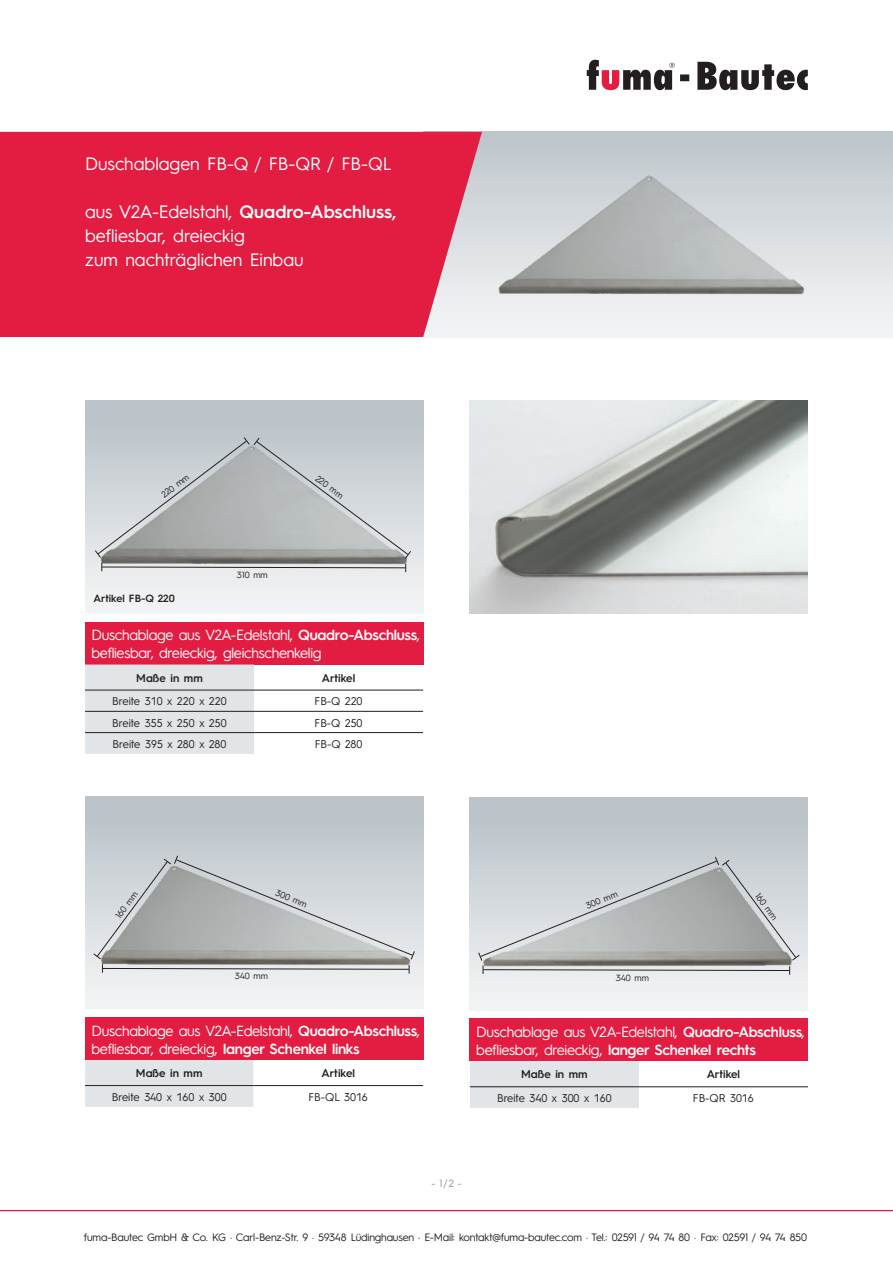
<style>
.page{position:relative;width:893px;height:1263px;background:#fff}
.page>*{position:absolute;margin:0;border:0;box-sizing:border-box;transform-origin:0 0}
.t1{font:18px/24px "Hurme Geometric Sans 3";color:#fff}
.t2{font:14.7px/18px "Hurme Geometric Sans 3";letter-spacing:-.02em;color:#fff}
.t3{font:11.25px "Hurme Geometric Sans 3";color:#231f20}
.t4{font:600 11.25px "Hurme Geometric Sans 3";color:#231f20}
.t5{font:10.8px "Hurme Geometric Sans 3";letter-spacing:-.015em;color:#231f20}
.t6{font:600 10.5px "Hurme Geometric Sans 3";color:#231f20}
.t7{font:10.5px "Hurme Geometric Sans 3";color:#939598}
.t8{font:9px "Hurme Geometric Sans 3";color:#231f20}
.s1{font-weight:600}
</style>
<div class="page">
<div style="left:85px;top:622px;width:338px;height:42px;background:#e31c41"></div>
<div style="left:85px;top:664px;width:169px;height:90px;background:#e1e5e8"></div>
<hr style="left:85px;top:690px;width:169px;height:1px;background:#231f20">
<hr style="left:254px;top:690px;width:169px;height:1px;background:#231f20">
<hr style="left:85px;top:711px;width:169px;height:1px;background:#231f20">
<hr style="left:254px;top:711px;width:169px;height:1px;background:#231f20">
<hr style="left:85px;top:732px;width:169px;height:1px;background:#231f20">
<hr style="left:254px;top:732px;width:169px;height:1px;background:#231f20">
<div style="left:85px;top:1017px;width:338px;height:43px;background:#e31c41"></div>
<div style="left:85px;top:1060px;width:168px;height:47px;background:#e1e5e8"></div>
<hr style="left:85px;top:1085px;width:168px;height:1px;background:#231f20">
<hr style="left:253px;top:1085px;width:170px;height:1px;background:#231f20">
<img style="left:470px;top:401px;width:338px;height:212px">
<div style="left:85px;top:401px;width:338px;height:212px;background:linear-gradient(to bottom,#b7c0c6,#f4f5f6)"></div>
<img style="left:94px;top:416px;width:319px;height:197px">
<div style="left:470px;top:1019px;width:338px;height:42px;background:#e31c41"></div>
<div style="left:470px;top:1061px;width:169px;height:47px;background:#e1e5e8"></div>
<hr style="left:470px;top:1086px;width:169px;height:1px;background:#231f20">
<hr style="left:639px;top:1086px;width:169px;height:1px;background:#231f20">
<svg style="left:95px;top:437px;width:316px;height:135px;background:#babec0"></svg>
<svg style="left:93px;top:855px;width:322px;height:118px;background:#bdc0c1"></svg>
<svg style="left:478px;top:856px;width:322px;height:119px;background:#bec1c2"></svg>
<hr style="left:0;top:1210px;width:893px;height:1px;background:#e31c41">
<div style="left:423px;top:132px;width:470px;height:205px;background:linear-gradient(to bottom,#bec5cb,#f5f6f6)"></div>
<div style="left:0;top:132px;width:482px;height:205px;background:#e31c41"></div>
<svg style="left:680px;top:62px;width:128px;height:28px"></svg>
<svg style="left:587px;top:60px;width:87px;height:30px"></svg>
<img style="left:491px;top:146px;width:320px;height:192px">
<p class="t1" style="left:85px;top:150px;width:308px">Duschablagen FB-Q / FB-QR / FB-QL</p>
<p class="t1" style="left:85px;top:198px;width:313px">aus V2A-Edelstahl, <span class="s1">Quadro-Abschluss, </span>befliesbar, dreieckig<br>zum nachträglichen Einbau</p>
<p class="t8" style="left:159px;top:490px;width:34px;rotate:-37deg">220 mm</p>
<p class="t6" style="left:94px;top:591px;width:83px">Artikel FB-Q 220</p>
<p class="t8" style="left:237px;top:568px;width:32px">310 mm</p>
<p class="t8" style="left:320px;top:472px;width:34px;rotate:37deg">220 mm</p>
<p class="t2" style="left:91px;top:625px;width:330px">Duschablage aus V2A-Edelstahl, <span class="s1">Quadro-Abschluss</span>, befliesbar, dreieckig, gleichschenkelig</p>
<p class="t4" style="left:136px;top:670px;width:68px">Maße in mm</p>
<p class="t4" style="left:322px;top:670px;width:35px">Artikel</p>
<p class="t3" style="left:112px;top:693px;width:116px">Breite 310 x 220 x 220</p>
<p class="t3" style="left:315px;top:693px;width:49px">FB-Q 220</p>
<p class="t3" style="left:112px;top:715px;width:116px">Breite 355 x 250 x 250</p>
<p class="t3" style="left:315px;top:715px;width:49px">FB-Q 250</p>
<p class="t3" style="left:113px;top:736px;width:115px">Breite 395 x 280 x 280</p>
<p class="t3" style="left:315px;top:736px;width:49px">FB-Q 280</p>
<p class="t8" style="left:278px;top:887px;width:35px;rotate:22deg">300 mm</p>
<p class="t8" style="left:584px;top:900px;width:35px;rotate:-22deg">300 mm</p>
<p class="t8" style="left:112px;top:914px;width:32px;rotate:-54deg">160 mm</p>
<p class="t8" style="left:762px;top:890px;width:32px;rotate:54deg">160 mm</p>
<p class="t8" style="left:235px;top:970px;width:35px">340 mm</p>
<p class="t8" style="left:616px;top:971px;width:35px">340 mm</p>
<p class="t2" style="left:91px;top:1020px;width:330px">Duschablage aus V2A-Edelstahl, <span class="s1">Quadro-Abschluss</span>, befliesbar, dreieckig, <span class="s1">langer Schenkel links</span></p>
<p class="t4" style="left:136px;top:1065px;width:68px">Maße in mm</p>
<p class="t4" style="left:322px;top:1065px;width:35px">Artikel</p>
<p class="t3" style="left:112px;top:1089px;width:116px">Breite 340 x 160 x 300</p>
<p class="t3" style="left:309px;top:1089px;width:61px">FB-QL 3016</p>
<p class="t2" style="left:476px;top:1022px;width:330px">Duschablage aus V2A-Edelstahl, <span class="s1">Quadro-Abschluss</span>, befliesbar, dreieckig, <span class="s1">langer Schenkel rechts</span></p>
<p class="t4" style="left:521px;top:1066px;width:68px">Maße in mm</p>
<p class="t4" style="left:707px;top:1066px;width:35px">Artikel</p>
<p class="t3" style="left:497px;top:1090px;width:116px">Breite 340 x 300 x 160</p>
<p class="t3" style="left:693px;top:1090px;width:62px">FB-QR 3016</p>
<p class="t7" style="left:432px;top:1175px;width:32px">- 1/2 -</p>
<p class="t5" style="left:84px;top:1230px;width:725px">fuma-Bautec GmbH &amp; Co. KG · Carl-Benz-Str. 9 · 59348 Lüdinghausen · E-Mail: kontakt@fuma-bautec.com · Tel.: 02591 / 94 74 80 · Fax: 02591 / 94 74 850</p>
</div>
